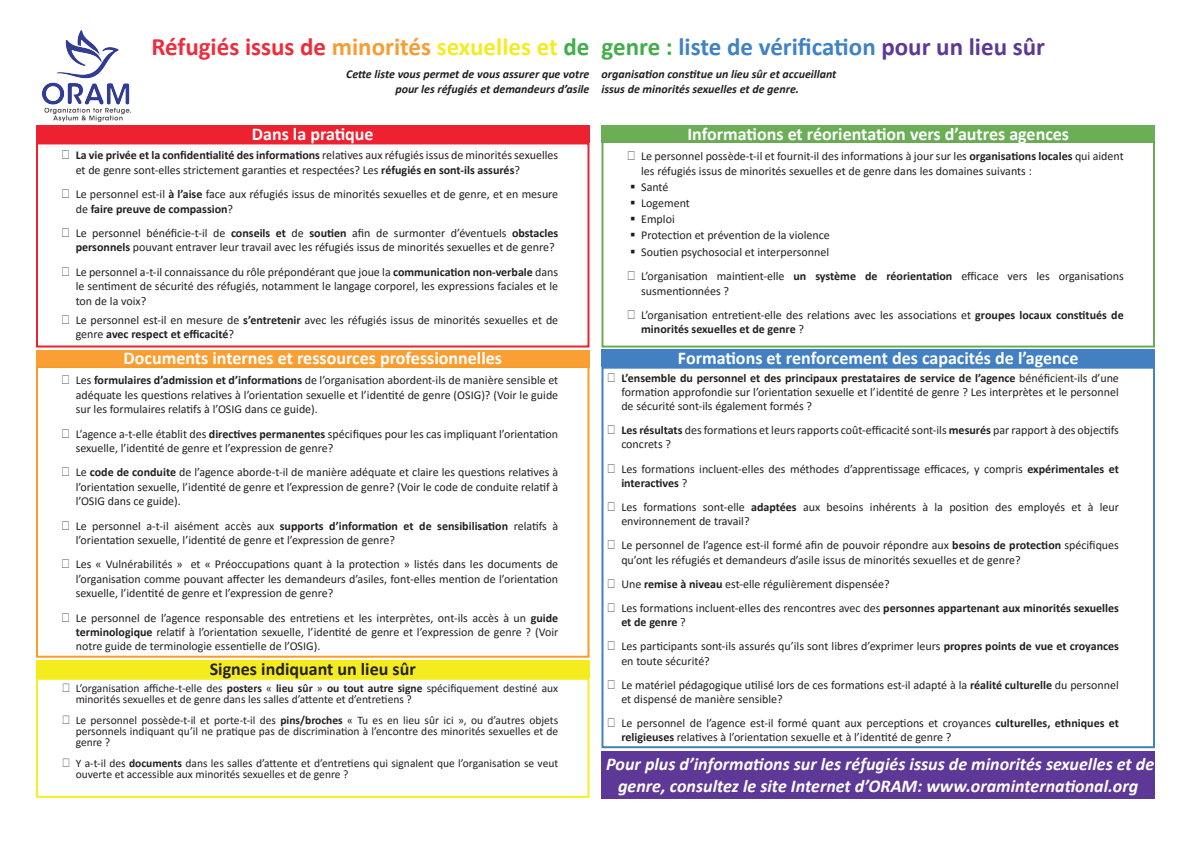
<style>
.page{position:relative;width:1191px;height:842px;background:#fff}
.page>*{position:absolute;margin:0;border:0;box-sizing:border-box;transform-origin:0 0}
.t1{font:700 25px "Calibri";color:#4082c4}
.t2{font:700 25px "Calibri";color:#ee2c3c}
.Normal__Web{font:700 18px "Calibri";color:#fff}
.t3{font:italic 700 18px/21.6px "Calibri";color:#fff;text-align:center}
.t4{font:700 18px "Calibri";color:#231f20}
.t5{font:12px/14.4px "Calibri";color:#231f20}
.t6{font:italic 700 12px "Calibri";color:#231f20}
.t7{font:700 12px/14.2px "Calibri";letter-spacing:-.005em;color:#231f20}
.t8{font:11.5px/11px "Calibri";color:#231f20}
.s1{color:#f89d33}
.s2{color:#f3ec24}
.s3{color:#40ae49}
.s4{color:#5d3896}
.s5{font-weight:700}
.s6{font-weight:400}
</style>
<div class="page">
<div style="left:601px;top:350px;width:554px;height:17px;background:#4280c2"></div>
<div style="left:601px;top:126px;width:554px;height:17px;background:#6bae56"></div>
<div style="left:36px;top:661px;width:553px;height:17px;background:#f4ec1f"></div>
<div style="left:36px;top:350px;width:553px;height:17px;background:#f99f33"></div>
<div style="left:36px;top:126px;width:553px;height:17px;background:#ee2130"></div>
<div style="left:36px;top:142px;width:553px;height:205px;border:2px solid #ee2130"></div>
<div style="left:36px;top:678px;width:553px;height:120px;border:2px solid #f7ee22"></div>
<div style="left:36px;top:366px;width:553px;height:292px;border:2px solid #f89c27"></div>
<div style="left:601px;top:141px;width:554px;height:207px;border:2px solid #6baa55"></div>
<div style="left:601px;top:367px;width:554px;height:381px;border:2px solid #4181c3"></div>
<div style="left:601px;top:751px;width:554px;height:47px;background:#5d3896"></div>
<img style="left:40px;top:30px;width:94px;height:96px">
<p class="t2" style="left:151px;top:29px;width:439px">Réfugiés issus de <span class="s1">minorités</span> <span class="s2">sexuelles et</span> <span class="s3">de</span></p>
<p class="t1" style="left:601px;top:29px;width:445px"><span class="s3">genre :</span> liste de vérification <span class="s4">pour un lieu sûr</span></p>
<p class="t6" style="left:346px;top:66px;width:245px">Cette liste vous permet de vous assurer que votre</p>
<p class="t6" style="left:395px;top:80px;width:196px">pour les réfugiés et demandeurs d’asile</p>
<p class="t6" style="left:601px;top:66px;width:236px">organisation constitue un lieu sûr et accueillant</p>
<p class="t6" style="left:601px;top:80px;width:199px">issus de minorités sexuelles et de genre.</p>
<p class="Normal__Web" style="left:252px;top:121px;width:123px">Dans la pratique</p>
<p class="t5" style="left:76px;top:148px;width:484px"><span class="s5">La vie privée et la confidentialité des informations</span> relatives aux réfugiés issus de minorités sexuelles et de genre sont-elles strictement garanties et respectées? Les <span class="s5">réfugiés en sont-ils assurés</span>?</p>
<p class="t5" style="left:76px;top:187px;width:484px">Le personnel est-il <span class="s5">à l’aise</span> face aux réfugiés issus de minorités sexuelles et de genre, et en mesure de <span class="s5">faire preuve de compassion</span>?</p>
<p class="t5" style="left:76px;top:226px;width:484px">Le personnel bénéficie-t-il de <span class="s5">conseils et</span> de <span class="s5">soutien</span> afin de surmonter d’éventuels <span class="s5">obstacles personnels</span> pouvant entraver leur travail avec les réfugiés issus de minorités sexuelles et de genre?</p>
<p class="t5" style="left:76px;top:264px;width:484px;text-align:justify">Le personnel a-t-il connaissance du rôle prépondérant que joue la <span class="s5">communication non-verbale</span> dans le sentiment de sécurité des réfugiés, notamment le langage corporel, les expressions faciales et le ton de la voix?</p>
<p class="t5" style="left:76px;top:313px;width:484px">Le personnel est-il en mesure de <span class="s5">s’entretenir</span> avec les réfugiés issus de minorités sexuelles et de genre <span class="s5">avec respect et efficacité</span>?</p>
<p class="Normal__Web" style="left:123px;top:345px;width:380px">Documents internes et ressources professionnelles</p>
<p class="t5" style="left:76px;top:373px;width:484px;text-align:justify">Les <span class="s5">formulaires d’admission et d’informations</span> de l’organisation abordent-ils de manière sensible et adéquate les questions relatives à l’orientation sexuelle et l’identité de genre (OSIG)? (Voir le guide sur les formulaires relatifs à l’OSIG dans ce guide).</p>
<p class="t5" style="left:76px;top:426px;width:484px">L’agence a-t-elle établit des <span class="s5">directives permanentes</span> spécifiques pour les cas impliquant l’orientation sexuelle, l’identité de genre et l’expression de genre?</p>
<p class="t5" style="left:76px;top:465px;width:484px;text-align:justify">Le <span class="s5">code de conduite</span> de l’agence aborde-t-il de manière adéquate et claire les questions relatives à l’orientation sexuelle, l’identité de genre et l’expression de genre? (Voir le code de conduite relatif à l’OSIG dans ce guide).</p>
<p class="t5" style="left:76px;top:518px;width:484px">Le personnel a-t-il aisément accès aux <span class="s5">supports d’information et de sensibilisation</span> relatifs à l’orientation sexuelle, l’identité de genre et l’expression de genre?</p>
<p class="t5" style="left:76px;top:557px;width:484px;text-align:justify">Les « Vulnérabilités » et « Préoccupations quant à la protection » listés dans les documents de l’organisation comme pouvant affecter les demandeurs d’asiles, font-elles mention de l’orientation sexuelle, l’identité de genre et l’expression de genre?</p>
<p class="t5" style="left:76px;top:610px;width:484px;text-align:justify">Le personnel de l’agence responsable des entretiens et les interprètes, ont-ils accès à un <span class="s5">guide terminologique</span> relatif à l’orientation sexuelle, l’identité de genre et l’expression de genre ? (Voir notre guide de terminologie essentielle de l’OSIG).</p>
<p class="t4" style="left:210px;top:657px;width:207px">Signes indiquant un lieu sûr</p>
<p class="t8" style="left:76px;top:683px;width:484px">L’organisation affiche-t-elle des <span class="s5">posters</span> « <span class="s5">lieu sûr</span> » <span class="s5">ou tout autre signe</span> spécifiquement destiné aux minorités sexuelles et de genre dans les salles d’attente et d’entretiens ?</p>
<p class="t8" style="left:76px;top:715px;width:484px;text-align:justify">Le personnel possède-t-il et porte-t-il des <span class="s5">pins/broches</span> « Tu es en lieu sûr ici », ou d’autres objets personnels indiquant qu’il ne pratique pas de discrimination à l’encontre des minorités sexuelles et de genre ?</p>
<p class="t8" style="left:76px;top:758px;width:484px">Y a-t-il des <span class="s5">documents</span> dans les salles d’attente et d’entretiens qui signalent que l’organisation se veut ouverte et accessible aux minorités sexuelles et de genre ?</p>
<p class="Normal__Web" style="left:687px;top:122px;width:383px">Informations et réorientation vers d’autres agences</p>
<p class="t5" style="left:641px;top:149px;width:484px">Le personnel possède-t-il et fournit-il des informations à jour sur les <span class="s5">organisations locales</span> qui aident les réfugiés issus de minorités sexuelles et de genre dans les domaines suivants :</p>
<p class="t5" style="left:630px;top:179px;width:40px">▪ Santé</p>
<p class="t5" style="left:630px;top:195px;width:61px">▪ Logement</p>
<p class="t5" style="left:630px;top:211px;width:46px">▪ Emploi</p>
<p class="t5" style="left:630px;top:227px;width:201px">▪ Protection et prévention de la violence</p>
<p class="t5" style="left:630px;top:244px;width:200px">▪ Soutien psychosocial et interpersonnel</p>
<p class="t5" style="left:641px;top:269px;width:484px">L’organisation maintient-elle <span class="s5">un système de réorientation</span> efficace vers les organisations susmentionnées ?</p>
<p class="t5" style="left:641px;top:307px;width:484px">L’organisation entretient-elle des relations avec les associations et <span class="s5">groupes locaux constitués de minorités sexuelles et de genre</span> ?</p>
<p class="Normal__Web" style="left:678px;top:345px;width:402px">Formations et renforcement des capacités de l’agence</p>
<p class="t5" style="left:621px;top:370px;width:499px;text-align:justify"><span class="s5">L’ensemble du personnel et des principaux prestataires de service de l’agence</span> bénéficient-ils d’une formation approfondie sur l’orientation sexuelle et l’identité de genre ? Les interprètes et le personnel de sécurité sont-ils également formés ?</p>
<p class="t5" style="left:621px;top:423px;width:499px"><span class="s5">Les résultats</span> des formations et leurs rapports coût-efficacité sont-ils <span class="s5">mesurés</span> par rapport à des objectifs concrets ?</p>
<p class="t5" style="left:621px;top:461px;width:499px">Les formations incluent-elles des méthodes d’apprentissage efficaces, y compris <span class="s5">expérimentales et interactives</span> ?</p>
<p class="t5" style="left:621px;top:500px;width:499px">Les formations sont-elle <span class="s5">adaptées</span> aux besoins inhérents à la position des employés et à leur environnement de travail?</p>
<p class="t5" style="left:621px;top:538px;width:499px">Le personnel de l’agence est-il formé afin de pouvoir répondre aux <span class="s5">besoins de protection</span> spécifiques qu’ont les réfugiés et demandeurs d’asile issus de minorités sexuelles et de genre?</p>
<p class="t5" style="left:621px;top:576px;width:270px">Une <span class="s5">remise à niveau</span> est-elle régulièrement dispensée?</p>
<p class="t7" style="left:621px;top:601px;width:499px"><span class="s6">Les formations incluent-elles des rencontres avec des</span> personnes appartenant aux minorités sexuelles et de genre <span class="s6">?</span></p>
<p class="t5" style="left:621px;top:639px;width:499px">Les participants sont-ils assurés qu’ils sont libres d’exprimer leurs <span class="s5">propres points de vue et croyances </span>en toute sécurité?</p>
<p class="t5" style="left:621px;top:677px;width:499px">Le matériel pédagogique utilisé lors de ces formations est-il adapté à la <span class="s5">réalité culturelle</span> du personnel et dispensé de manière sensible?</p>
<p class="t5" style="left:621px;top:716px;width:499px">Le personnel de l’agence est-il formé quant aux perceptions et croyances <span class="s5">culturelles, ethniques et religieuses</span> relatives à l’orientation sexuelle et à l’identité de genre ?</p>
<p class="t3" style="left:606px;top:753px;width:549px">Pour plus d’informations sur les réfugiés issus de minorités sexuelles et de genre, consultez le site Internet d’ORAM: www.oraminternational.org</p>
</div>
